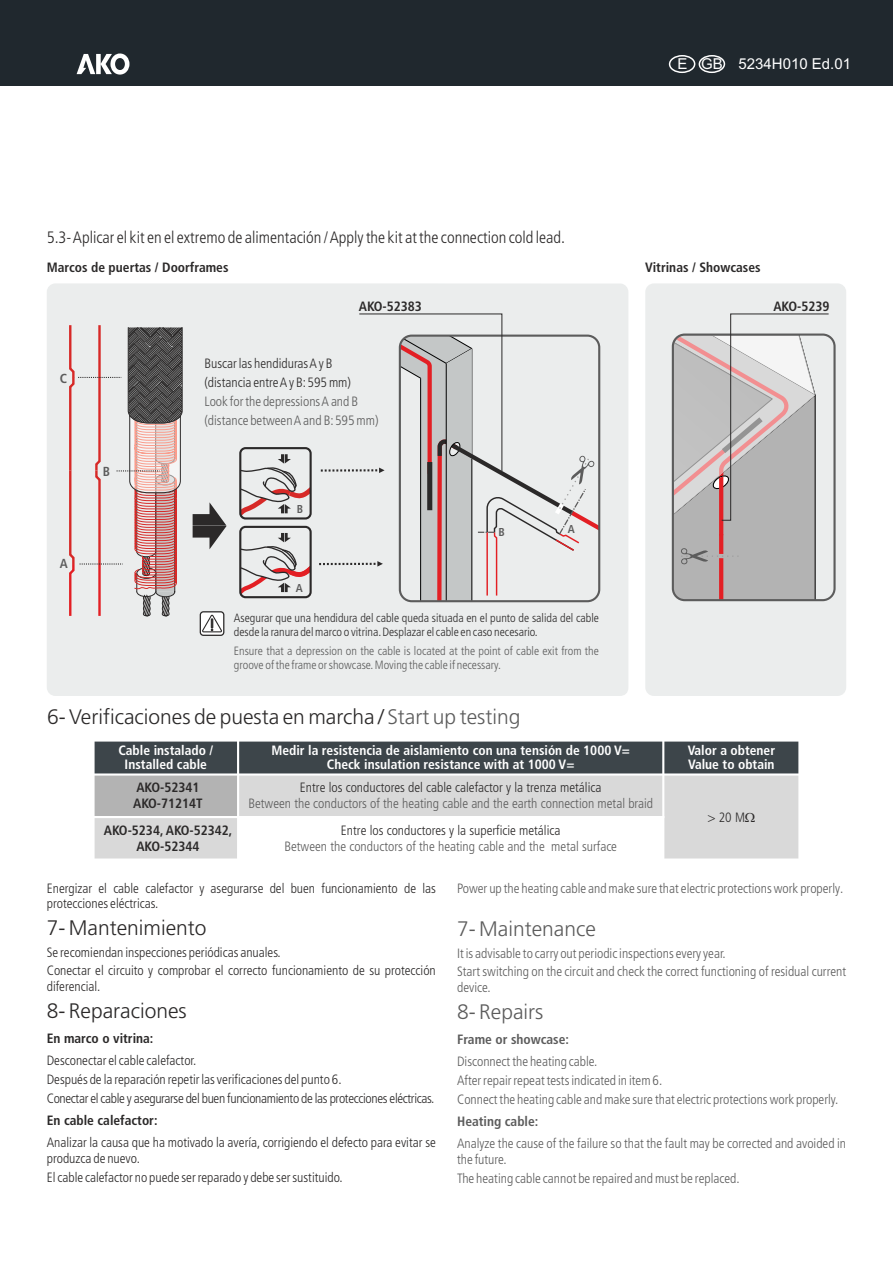
<style>
.page{position:relative;width:893px;height:1263px;background:#fff}
.page>*{position:absolute;margin:0;border:0;box-sizing:border-box;transform-origin:0 0}
.t1{font:300 21px "Frutiger 45";color:#2b2929}
.t2{font:300 21px "Frutiger 45";color:#5c5c5c}
.t3{font:300 condensed 16.5px "Frutiger 47";color:#2b2929}
.t4{font:15px "Arial";color:#fff}
.t5{font:300 condensed 13.5px/18.9px "Frutiger 47";color:#2b2929}
.t6{font:300 condensed 13.5px/18.9px "Frutiger 47";color:#5c5c5c}
.t7{font:700 condensed 13.5px/14.4px "Frutiger 67";color:#fff;text-align:center}
.t8{font:700 condensed 13.5px/16px "Frutiger 67";color:#2b2929}
.t9{font:700 condensed 13.5px "Frutiger 67";color:#5c5c5c}
.t10{font:700 condensed 13.05px "Frutiger 67";color:#5c5c5c}
.t11{font:300 condensed 12px/14px "Frutiger 47";color:#2b2929}
.t12{font:300 condensed 12px/14px "Frutiger 47";color:#5c5c5c}
.t13{font:700 condensed 11.4px "Frutiger 67";color:#5c5c5c}
.s1{color:#5c5c5c}
</style>
<div class="page">
<div style="left:47px;top:283px;width:581px;height:413px;background:#ebeded"></div>
<div style="left:645px;top:283px;width:201px;height:413px;background:#ebeded"></div>
<svg style="left:193px;top:502px;width:34px;height:47px;background:#8d8d8d"></svg>
<svg style="left:240px;top:533px;width:71px;height:64px;background:#d6cbcb"></svg>
<div style="left:239px;top:526px;width:73px;height:72px;border:2px solid #2b2929;border-radius:5px"></div>
<svg style="left:240px;top:454px;width:71px;height:64px;background:#d5caca"></svg>
<div style="left:239px;top:447px;width:73px;height:72px;border:2px solid #2b2929;border-radius:5px"></div>
<div style="left:672px;top:333px;width:164px;height:268px;border:2px solid #5c5c5c;border-radius:12px"></div>
<div style="left:200px;top:611px;width:24px;height:25px;background:#fff;border:1px solid #2b2929;border-radius:3px"></div>
<svg style="left:201px;top:614px;width:22px;height:19px"></svg>
<svg style="left:68px;top:323px;width:115px;height:295px;background:#cbb8b7"></svg>
<svg style="left:319px;top:314px;width:280px;height:287px;background:#d8d3d3"></svg>
<svg style="left:673px;top:314px;width:156px;height:286px;background:#c4bfbf"></svg>
<div style="left:94px;top:740px;width:144px;height:34px;background:#3d454a"></div>
<div style="left:238px;top:740px;width:425px;height:34px;background:#3d454a"></div>
<div style="left:663px;top:740px;width:136px;height:34px;background:#3d454a"></div>
<div style="left:94px;top:774px;width:144px;height:43px;background:#b3b3b3"></div>
<div style="left:238px;top:774px;width:425px;height:43px;background:#d9d9d9"></div>
<div style="left:663px;top:774px;width:136px;height:85px;background:#d9d9d9"></div>
<div style="left:94px;top:817px;width:144px;height:42px;background:#d9d9d9"></div>
<hr style="left:92px;top:739px;width:3px;height:122px;background:#fff">
<hr style="left:237px;top:739px;width:2px;height:122px;background:#fff">
<hr style="left:662px;top:739px;width:2px;height:122px;background:#fff">
<hr style="left:798px;top:739px;width:2px;height:122px;background:#fff">
<hr style="left:92px;top:858px;width:708px;height:3px;background:#fff">
<hr style="left:92px;top:816px;width:572px;height:2px;background:#fff">
<hr style="left:92px;top:773px;width:708px;height:3px;background:#fff">
<hr style="left:92px;top:739px;width:708px;height:2px;background:#fff">
<div style="left:0;top:0;width:893px;height:85px;background:#20282e"></div>
<svg style="left:77px;top:53px;width:52px;height:22px"></svg>
<div style="left:669px;top:55px;width:26px;height:18px;border:1px solid #fff;border-radius:50%"></div>
<div style="left:698px;top:55px;width:27px;height:18px;border:1px solid #fff;border-radius:50%"></div>
<p class="t3" style="left:47px;top:230px;width:520px">5.3- Aplicar el kit en el extremo de alimentación / Apply the kit at the connection cold lead.</p>
<p class="t4" style="left:677px;top:58px;width:175px">E GB 5234H010 Ed.01</p>
<p class="t8" style="left:47px;top:260px;width:183px">Marcos de puertas / Doorframes</p>
<p class="t8" style="left:645px;top:260px;width:117px">Vitrinas / Showcases</p>
<p class="t10" style="left:60px;top:373px;width:9px">C</p>
<p class="t10" style="left:60px;top:559px;width:9px">A</p>
<p class="t10" style="left:103px;top:466px;width:9px">B</p>
<p class="t8" style="left:359px;top:300px;width:65px">AKO-52383</p>
<p class="t8" style="left:773px;top:300px;width:58px">AKO-5239</p>
<p class="t5" style="left:204px;top:355px;width:148px">Buscar las hendiduras A y B (distancia entre A y B:595 mm)</p>
<p class="t6" style="left:204px;top:393px;width:176px">Look for the depressions A and B (distance between A and B:595 mm)</p>
<p class="t13" style="left:297px;top:505px;width:8px">B</p>
<p class="t13" style="left:296px;top:583px;width:8px">A</p>
<p class="t13" style="left:498px;top:527px;width:8px">B</p>
<p class="t13" style="left:568px;top:524px;width:8px">A</p>
<p class="t11" style="left:234px;top:612px;width:367px">Asegurar que una hendidura del cable queda situada en el punto de salida del cable desde la ranura del marco o vitrina.Desplazar el cable en caso necesario.</p>
<p class="t12" style="left:234px;top:645px;width:367px">Ensure that a depression on the cable is located at the point of cable exit from the groove of the frame or showcase.Moving the cable if necessary.</p>
<h1 class="t1" style="left:47px;top:708px;width:475px">6- Verificaciones de puesta en marcha / <span class="s1">Start up testing</span></h1>
<p class="t7" style="left:118px;top:744px;width:96px">Cable instalado /<br>Installed cable</p>
<p class="t7" style="left:271px;top:744px;width:360px">Medir la resistencia de aislamiento con una tensión de 1000 V=<br>Check insulation resistance with at 1000 V=</p>
<p class="t7" style="left:688px;top:744px;width:89px;text-align:left">Valor a obtener<br>Value to obtain</p>
<p class="t8" style="left:133px;top:781px;width:71px">AKO-52341<br>AKO-71214T</p>
<p class="t5" style="left:300px;top:779px;width:303px">Entre los conductores del cable calefactor y la trenza metálica</p>
<p class="t6" style="left:248px;top:795px;width:406px">Between the conductors of the heating cable and the earth connection metal braid</p>
<p class="t5" style="left:707px;top:809px;width:39px">&gt; 20 M</p>
<p class="t8" style="left:104px;top:823px;width:130px;text-align:center">AKO-5234, AKO-52342,<br>AKO-52344</p>
<p class="t5" style="left:341px;top:822px;width:221px">Entre los conductores y la superficie metálica</p>
<p class="t6" style="left:284px;top:837px;width:334px">Between the conductors of the heating cable and the metal surface</p>
<p class="t5" style="left:47px;top:881px;width:391px;line-height:15.8px">Energizar el cable calefactor y asegurarse del buen funcionamiento de las protecciones eléctricas.</p>
<h1 class="t1" style="left:47px;top:920px;width:161px">7- Mantenimiento</h1>
<p class="t5" style="left:47px;top:943px;width:391px">Se recomiendan inspecciones periódicas anuales.<br>Conectar el circuito y comprobar el correcto funcionamiento de su protección</p>
<p class="t5" style="left:47px;top:978px;width:55px">diferencial.</p>
<h1 class="t1" style="left:47px;top:1002px;width:142px">8- Reparaciones</h1>
<p class="t8" style="left:47px;top:1031px;width:108px">En marco o vitrina:</p>
<p class="t5" style="left:47px;top:1052px;width:389px">Desconectar el cable calefactor.<br>Después de la reparación repetir las verificaciones del punto 6.<br>Conectar el cable y asegurarse del buen funcionamiento de las protecciones eléctricas.</p>
<p class="t8" style="left:47px;top:1114px;width:112px">En cable calefactor:</p>
<p class="t5" style="left:47px;top:1136px;width:391px;line-height:15.8px">Analizar la causa que ha motivado la avería, corrigiendo el defecto para evitar se produzca de nuevo.</p>
<p class="t5" style="left:47px;top:1169px;width:298px">El cable calefactor no puede ser reparado y debe ser sustituido.</p>
<p class="t6" style="left:457px;top:880px;width:388px">Power up the heating cable and make sure that electric protections work properly.</p>
<h1 class="t2" style="left:457px;top:921px;width:140px">7- Maintenance</h1>
<p class="t6" style="left:457px;top:944px;width:391px">It is advisable to carry out periodic inspections every year.<br>Start switching on the circuit and check the correct functioning of residual current</p>
<p class="t6" style="left:457px;top:979px;width:35px">device.</p>
<h1 class="t2" style="left:457px;top:1003px;width:88px">8- Repairs</h1>
<p class="t9" style="left:457px;top:1034px;width:113px">Frame or showcase:</p>
<p class="t6" style="left:457px;top:1053px;width:383px">Disconnect the heating cable.<br>After repair repeat tests indicated in item 6.<br>Connect the heating cable and make sure that electric protections work properly.</p>
<p class="t9" style="left:457px;top:1116px;width:83px">Heating cable:</p>
<p class="t6" style="left:457px;top:1137px;width:391px;line-height:15.8px">Analyze the cause of the failure so that the fault may be corrected and avoided in the future.</p>
<p class="t6" style="left:457px;top:1170px;width:284px">The heating cable cannot be repaired and must be replaced.</p>
</div>
